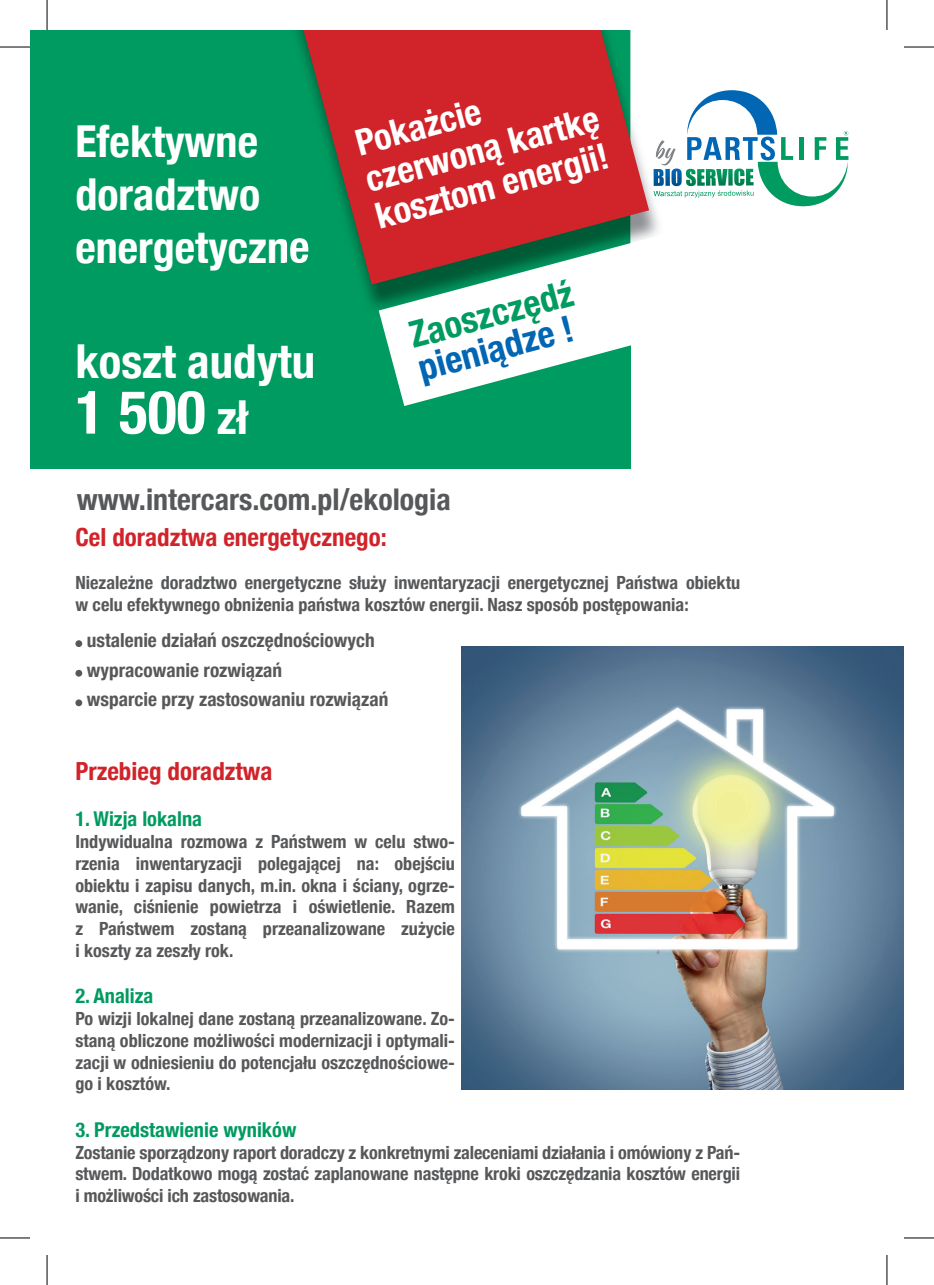
<style>
.page{position:relative;width:934px;height:1285px;background:#fff}
.page>*{position:absolute;margin:0;border:0;box-sizing:border-box;transform-origin:0 0}
.t1{font:700 condensed 60.2px "Helvetica Neue";color:#fff}
.t2{font:700 condensed 46.8px "Helvetica Neue";color:#fff}
.t3{font:700 condensed 44px/52.8px "Helvetica Neue";color:#fff}
.t4{font:700 condensed 36.6px "Helvetica Neue";color:#009b61}
.t5{font:700 condensed 36.6px "Helvetica Neue";color:#0166b3}
.t6{font:700 condensed 36px/38px "Helvetica Neue";color:#fff}
.t7{font:700 condensed 29.8px "Helvetica Neue";color:#57585a}
.t8{font:700 condensed 25px "Helvetica Neue";color:#d1232a}
.t9{font:700 condensed 20.4px "Helvetica Neue";color:#009b61}
.t10{font:700 condensed 19.2px/29.6px "Helvetica Neue";color:#57585a}
.t11{font:700 condensed 18.2px/21.8px "Helvetica Neue";color:#57585a;text-align:justify}
.s1{font-size:46.8px}
</style>
<div class="page">
<div style="left:30px;top:30px;width:600px;height:439px;background:#009b61"></div>
<div style="left:75px;top:640px;width:7px;height:7px;background:#57585a;border-radius:50%"></div>
<div style="left:75px;top:670px;width:7px;height:6px;background:#57585a;border-radius:50%"></div>
<div style="left:75px;top:699px;width:7px;height:7px;background:#57585a;border-radius:50%"></div>
<svg style="left:653px;top:90px;width:195px;height:117px"></svg>
<img style="left:286px;top:240px;width:6px;height:23px">
<svg style="left:292px;top:30px;width:356px;height:254px;fill:#d1232a"></svg>
<svg style="left:378px;top:204px;width:422px;height:202px;fill:#fff"></svg>
<img style="left:461px;top:647px;width:442px;height:442px">
<hr style="left:0;top:47px;width:30px;height:1px;background:#000">
<hr style="left:903px;top:47px;width:30px;height:1px;background:#000">
<hr style="left:0;top:1237px;width:30px;height:1px;background:#000">
<hr style="left:903px;top:1237px;width:30px;height:1px;background:#000">
<hr style="left:47px;top:0;width:1px;height:30px;background:#000">
<hr style="left:47px;top:1255px;width:1px;height:30px;background:#000">
<hr style="left:886px;top:0;width:1px;height:30px;background:#000">
<hr style="left:886px;top:1255px;width:1px;height:30px;background:#000">
<h3 class="t3" style="left:75px;top:112px;width:235px">Efektywne doradztwo energetyczne</h3>
<h2 class="t2" style="left:75px;top:322px;width:241px">koszt audytu</h2>
<h1 class="t1" style="left:75px;top:362px;width:174px">1 500 <span class="s1">zł</span></h1>
<h3 class="t6" style="left:351px;top:122px;width:241px;rotate:-15deg">Pokażcie czerwoną kartkę kosztom energii!</h3>
<h3 class="t4" style="left:402px;top:306px;width:169px;rotate:-15deg">Zaoszczędź</h3>
<h3 class="t5" style="left:411px;top:339px;width:161px;rotate:-15deg">pieniądze !</h3>
<h3 class="t7" style="left:77px;top:474px;width:375px">www.intercars.com.pl/ekologia</h3>
<h3 class="t8" style="left:75px;top:516px;width:313px">Cel doradztwa energetycznego:</h3>
<p class="t11" style="left:75px;top:570px;width:666px">Niezależne doradztwo energetyczne służy inwentaryzacji energetycznej Państwa obiektu w celu efektywnego obniżenia państwa kosztów energii. Nasz sposób postępowania:</p>
<p class="t10" style="left:87px;top:624px;width:303px">ustalenie działań oszczędnościowych wypracowanie rozwiązań<br>wsparcie przy zastosowaniu rozwiązań</p>
<h3 class="t8" style="left:75px;top:750px;width:198px">Przebieg doradztwa</h3>
<p class="t9" style="left:75px;top:802px;width:128px">1. Wizja lokalna</p>
<p class="t11" style="left:75px;top:829px;width:381px">Indywidualna rozmowa z Państwem w celu stwo&shy;rzenia inwentaryzacji polegającej na: obejściu obiektu i zapisu danych, m.in. okna i ściany, ogrze&shy;wanie, ciśnienie powietrza i oświetlenie. Razem z Państwem zostaną przeanalizowane zużycie i koszty za zeszły rok.</p>
<p class="t9" style="left:75px;top:979px;width:79px">2. Analiza</p>
<p class="t11" style="left:75px;top:1006px;width:381px">Po wizji lokalnej dane zostaną przeanalizowane. Zo&shy;staną obliczone możliwości modernizacji i optymali&shy;zacji w odniesieniu do potencjału oszczędnościowe&shy;go i kosztów.</p>
<p class="t9" style="left:75px;top:1112px;width:222px">3. Przedstawienie wyników</p>
<p class="t11" style="left:75px;top:1140px;width:666px">Zostanie sporządzony raport doradczy z konkretnymi zaleceniami działania i omówiony z Pań&shy;stwem. Dodatkowo mogą zostać zaplanowane następne kroki oszczędzania kosztów energii i możliwości ich zastosowania.</p>
</div>
